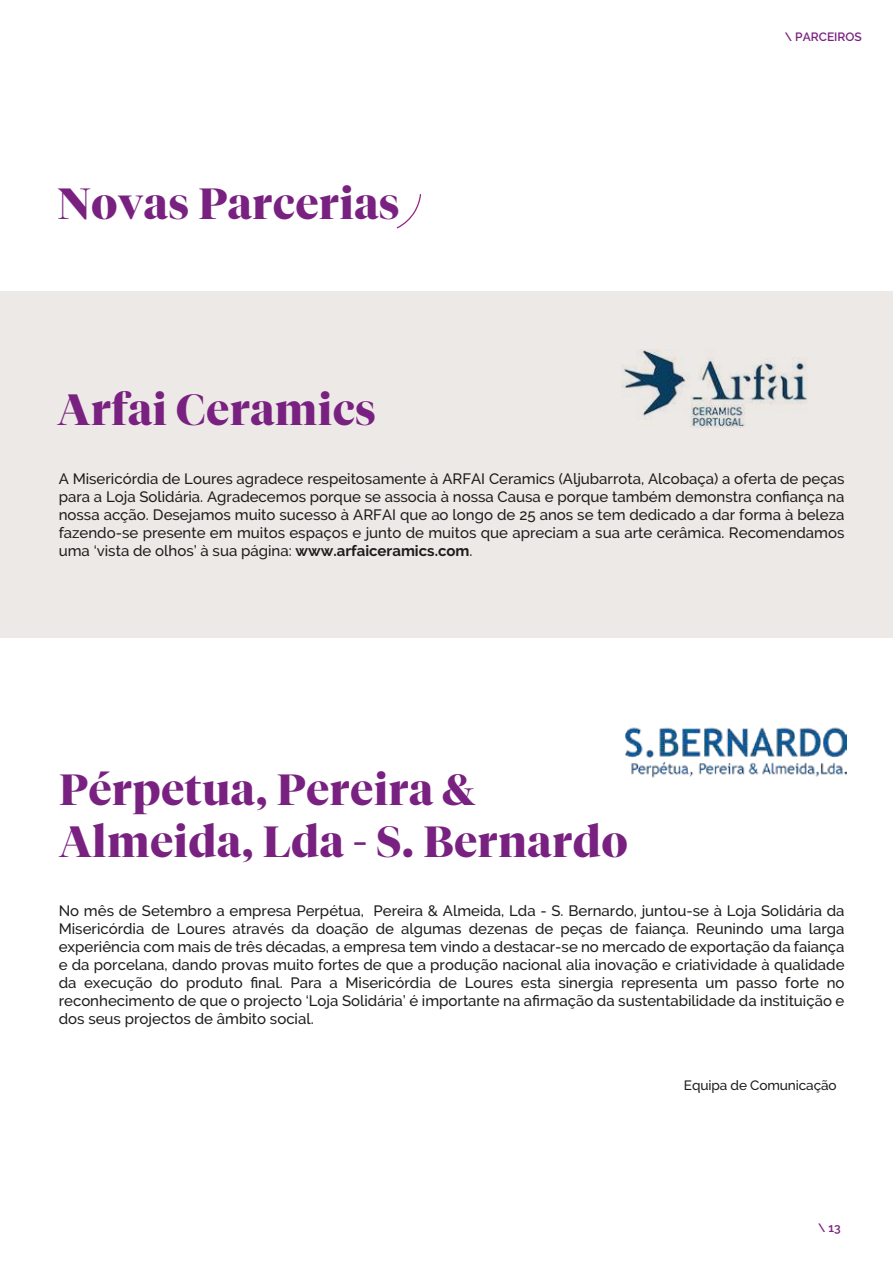
<style>
.page{position:relative;width:893px;height:1263px;background:#fff}
.page>*{position:absolute;margin:0;border:0;box-sizing:border-box;transform-origin:0 0}
.t1{font:700 43.5px/52.2px "Tiempos Fine";letter-spacing:.02em;color:#792180}
.t2{font:500 15px/18px "Raleway";color:#1d1d1b;text-align:justify}
.t3{font:500 13.5px "Raleway";letter-spacing:-.01em;color:#1d1d1b}
.t4{font:600 12px "Raleway";color:#7a2181}
.t5{font:600 12px "Raleway";color:#792180}
.s1{font-weight:700}
</style>
<div class="page">
<div style="left:0;top:292px;width:893px;height:346px;background:#ede9e6"></div>
<svg style="left:397px;top:194px;width:24px;height:34px"></svg>
<img style="left:626px;top:727px;width:221px;height:51px">
<img style="left:621px;top:350px;width:186px;height:77px">
<h1 class="t1" style="left:58px;top:177px;width:343px">Novas Parcerias</h1>
<h1 class="t1" style="left:58px;top:384px;width:320px">Arfai Ceramics</h1>
<p class="t4" style="left:785px;top:30px;width:78px">\ PARCEIROS</p>
<p class="t2" style="left:59px;top:469px;width:787px">A Misericórdia de Loures agradece respeitosamente à ARFAI Ceramics (Aljubarrota, Alcobaça) a oferta de peças para a Loja Solidária. Agradecemos porque se associa à nossa Causa e porque também demonstra confiança na nossa acção. Desejamos muito sucesso à ARFAI que ao longo de 25 anos se tem dedicado a dar forma à beleza fazendo-se presente em muitos espaços e junto de muitos que apreciam a sua arte cerâmica. Recomendamos uma ‘vista de olhos’ à sua página: <span class="s1">www.arfaiceramics.com</span>.</p>
<h1 class="t1" style="left:59px;top:763px;width:570px">Pérpetua, Pereira &amp;<br>Almeida, Lda - S. Bernardo</h1>
<p class="t2" style="left:59px;top:902px;width:787px">No mês de Setembro a empresa Perpétua, Pereira &amp; Almeida, Lda - S. Bernardo, juntou-se à Loja Solidária da Misericórdia de Loures através da doação de algumas dezenas de peças de faiança. Reunindo uma larga experiência com mais de três décadas, a empresa tem vindo a destacar-se no mercado de exportação da faiança e da porcelana, dando provas muito fortes de que a produção nacional alia inovação e criatividade à qualidade da execução do produto final. Para a Misericórdia de Loures esta sinergia representa um passo forte no reconhecimento de que o projecto ‘Loja Solidária’ é importante na afirmação da sustentabilidade da instituição e dos seus projectos de âmbito social.</p>
<p class="t3" style="left:684px;top:1077px;width:154px">Equipa de Comunicação</p>
<p class="t5" style="left:818px;top:1220px;width:24px">\ 13</p>
</div>
